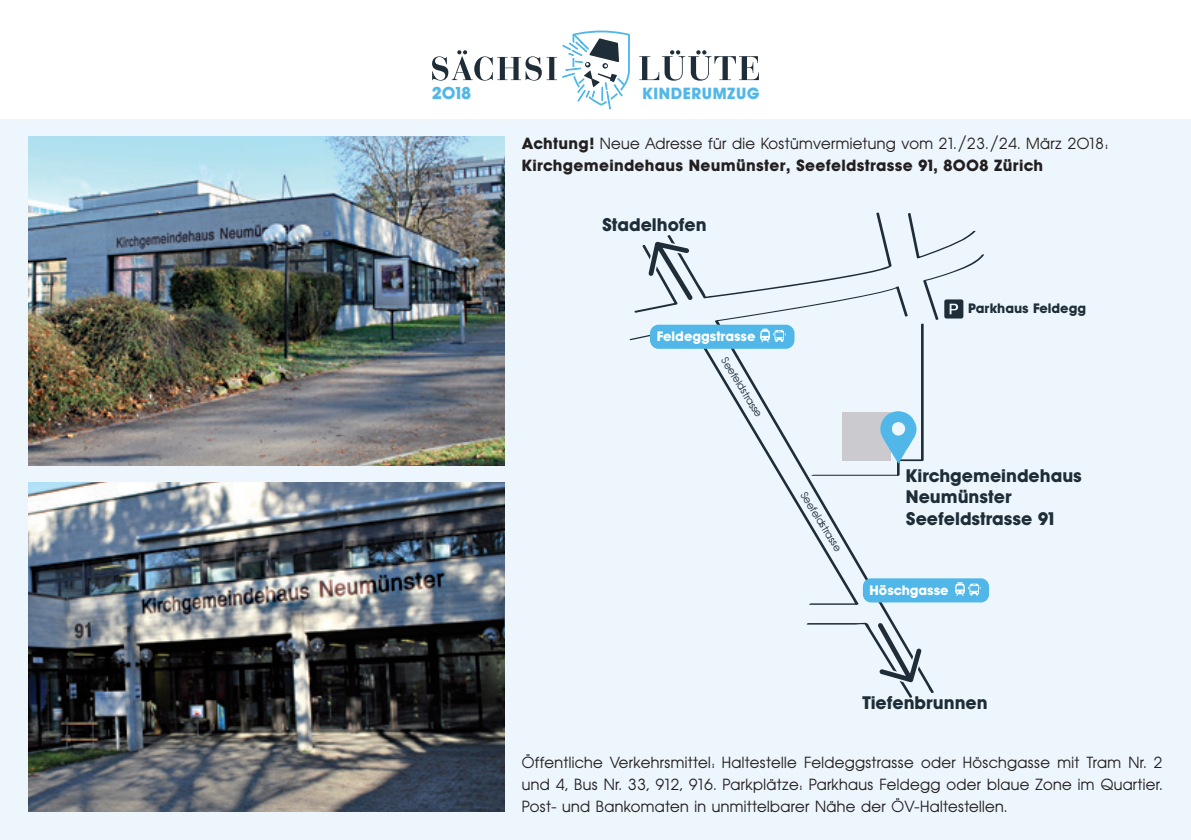
<style>
.page{position:relative;width:1191px;height:840px;background:#fff}
.page>*{position:absolute;margin:0;border:0;box-sizing:border-box;transform-origin:0 0}
.t1{font:700 18px/21.6px "Avant Garde BQ";color:#1e2d38}
.t2{font:700 17px "Avant Garde BQ";color:#50b7e8}
.t3{font:16px/22px "Avant Garde BQ";letter-spacing:.02em;color:#231f20;text-align:justify}
.t4{font:700 16px/22px "Avant Garde BQ";letter-spacing:.02em;color:#231f20}
.t5{font:700 16px "Avant Garde BQ";letter-spacing:.04em;color:#50b7e8}
.t6{font:700 13.6px "Avant Garde BQ";color:#fff}
.t7{font:700 13.6px "Avant Garde BQ";color:#1e2d38}
.t8{font:10.8px "Avant Garde BQ";color:#1e2d38}
.s1{font-weight:400}
</style>
<div class="page">
<div style="left:0;top:119px;width:1191px;height:720px;background:#edf6fc"></div>
<svg style="left:639px;top:50px;width:120px;height:31px"></svg>
<svg style="left:432px;top:31px;width:198px;height:78px"></svg>
<img style="left:28px;top:136px;width:477px;height:329px">
<img style="left:28px;top:482px;width:477px;height:329px">
<svg style="left:809px;top:475px;width:125px;height:218px"></svg>
<svg style="left:629px;top:338px;width:230px;height:266px"></svg>
<svg style="left:806px;top:621px;width:117px;height:76px"></svg>
<div style="left:863px;top:578px;width:126px;height:24px;background:#50b7e8;border-radius:8px"></div>
<svg style="left:955px;top:582px;width:25px;height:13px"></svg>
<svg style="left:634px;top:212px;width:350px;height:263px"></svg>
<p class="t2" style="left:432px;top:82px;width:40px">2018</p>
<p class="t5" style="left:642px;top:84px;width:119px">KINDERUMZUG</p>
<p class="t4" style="left:522px;top:132px;width:588px">Achtung! <span class="s1">Neue Adresse für die Kostümvermietung vom 21. /23. /24. März 2018:<br></span>Kirchgemeindehaus Neumünster, Seefeldstrasse 91, 8008 Zürich</p>
<p class="t1" style="left:602px;top:214px;width:106px">Stadelhofen</p>
<p class="t6" style="left:656px;top:328px;width:100px">Feldeggstrasse</p>
<p class="t8" style="left:729px;top:355px;width:69px;rotate:58deg">Seefeldstrasse</p>
<p class="t7" style="left:968px;top:300px;width:119px">Parkhaus Feldegg</p>
<p class="t8" style="left:808px;top:489px;width:69px;rotate:58deg">Seefeldstrasse</p>
<p class="t1" style="left:906px;top:464px;width:177px">Kirchgemeindehaus<br>Neumünster<br>Seefeldstrasse 91</p>
<p class="t6" style="left:869px;top:582px;width:81px">Höschgasse</p>
<p class="t1" style="left:862px;top:691px;width:127px">Tiefenbrunnen</p>
<p class="t3" style="left:522px;top:751px;width:642px">Öffentliche Verkehrsmittel: Haltestelle Feldeggstrasse oder Höschgasse mit Tram Nr. 2 und 4, Bus Nr. 33, 912, 916. Parkplätze: Parkhaus Feldegg oder blaue Zone im Quartier.<br>Post- und Bankomaten in unmittelbarer Nähe der ÖV-Haltestellen.</p>
</div>
